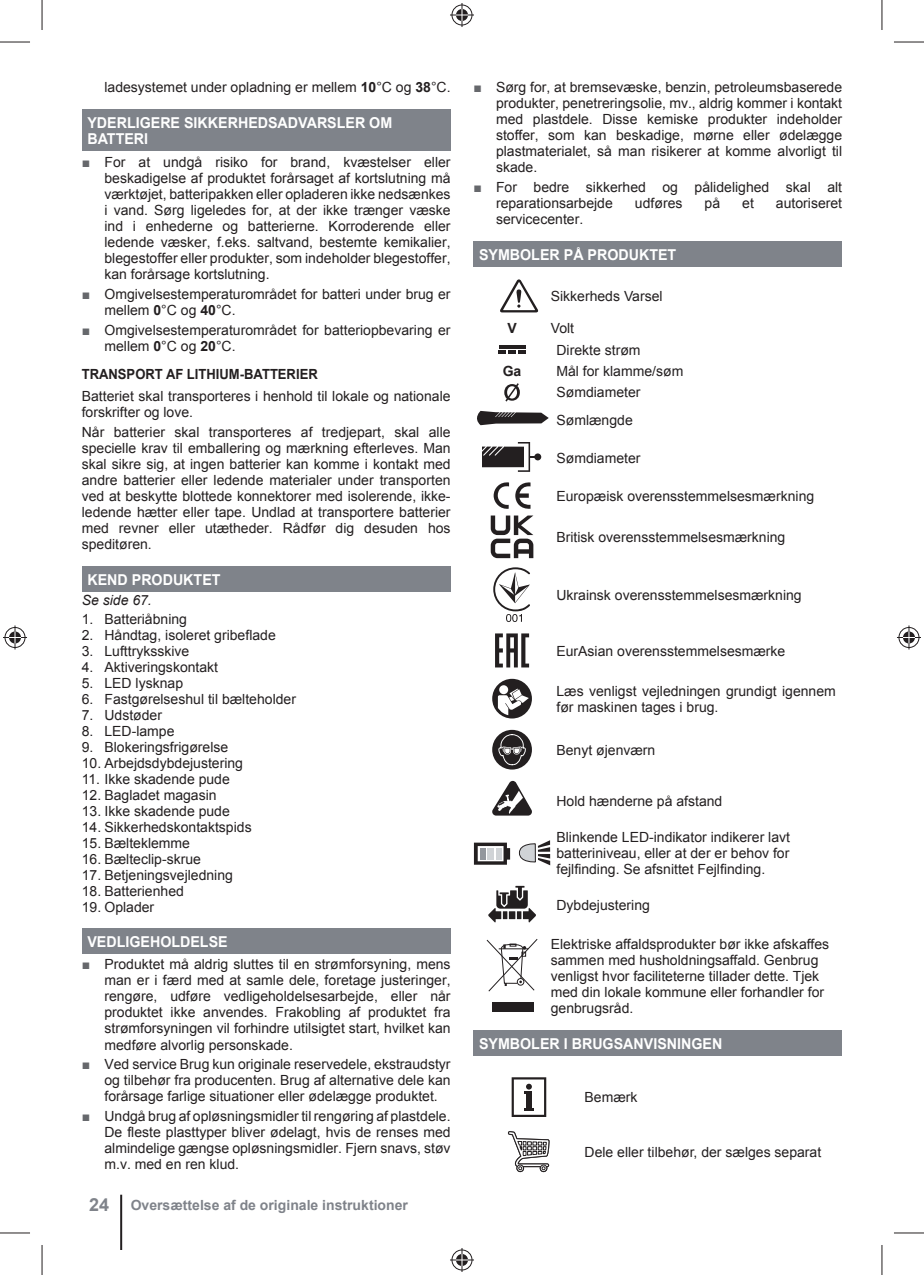
<style>
.page{position:relative;width:924px;height:1275px;background:#fff}
.page>*{position:absolute;margin:0;border:0;box-sizing:border-box;transform-origin:0 0}
.t1{font:700 15px/16px "Arial";color:#fff;scale:.95 1}
.t2{font:14px/16px "Arial";color:#231f20}
.t3{font:700 14px "Arial";color:#7f838a}
.t4{font:700 14px "Arial";color:#231f20;scale:.93 1}
.t5{font:italic 14px "Arial";color:#231f20}
.t6{font:700 14px "Arial";color:#231f20}
.s1{font-weight:700}
.s2{color:#66686c}
.s3{font-size:18px}
</style>
<div class="page">
<div style="left:82px;top:109px;width:368px;height:42px;background:#7f838a"></div>
<div style="left:82px;top:566px;width:368px;height:26px;background:#7f838a"></div>
<div style="left:82px;top:928px;width:368px;height:25px;background:#7f838a"></div>
<div style="left:473px;top:241px;width:368px;height:26px;background:#7f838a"></div>
<div style="left:473px;top:1030px;width:368px;height:25px;background:#7f838a"></div>
<svg style="left:500px;top:279px;width:38px;height:33px"></svg>
<hr style="left:498px;top:345px;width:27px;height:3px;background:#231f20">
<svg style="left:498px;top:351px;width:27px;height:3px"></svg>
<svg style="left:504px;top:383px;width:15px;height:18px"></svg>
<svg style="left:477px;top:411px;width:71px;height:14px"></svg>
<svg style="left:482px;top:442px;width:55px;height:30px"></svg>
<div style="left:534px;top:453px;width:7px;height:7px;background:#231f20;border-radius:50%"></div>
<svg style="left:493px;top:482px;width:37px;height:27px"></svg>
<svg style="left:490px;top:515px;width:43px;height:43px"></svg>
<svg style="left:493px;top:567px;width:37px;height:55px"></svg>
<svg style="left:495px;top:633px;width:34px;height:34px"></svg>
<svg style="left:492px;top:679px;width:39px;height:39px"></svg>
<div style="left:492px;top:730px;width:39px;height:39px;background:#231f20;border-radius:50%"></div>
<svg style="left:498px;top:734px;width:27px;height:31px"></svg>
<svg style="left:492px;top:781px;width:39px;height:34px"></svg>
<svg style="left:518px;top:840px;width:32px;height:25px"></svg>
<svg style="left:473px;top:842px;width:37px;height:22px"></svg>
<div style="left:479px;top:848px;width:6px;height:11px;background:#93979d"></div>
<div style="left:487px;top:848px;width:6px;height:11px;background:#d0d3d6"></div>
<div style="left:495px;top:848px;width:6px;height:11px;background:#d0d3d6"></div>
<svg style="left:488px;top:886px;width:47px;height:36px"></svg>
<svg style="left:486px;top:939px;width:52px;height:53px"></svg>
<div style="left:491px;top:1001px;width:42px;height:10px;background:#231f20"></div>
<svg style="left:511px;top:1077px;width:35px;height:40px"></svg>
<svg style="left:508px;top:1131px;width:42px;height:42px"></svg>
<hr style="left:120px;top:1194px;width:2px;height:56px;background:#231f20">
<hr style="left:0;top:42px;width:30px;height:1px;background:#231f20">
<hr style="left:893px;top:42px;width:30px;height:1px;background:#231f20">
<hr style="left:0;top:1232px;width:30px;height:1px;background:#231f20">
<hr style="left:893px;top:1232px;width:30px;height:1px;background:#231f20">
<hr style="left:42px;top:0;width:1px;height:30px;background:#231f20">
<hr style="left:42px;top:1245px;width:1px;height:30px;background:#231f20">
<hr style="left:881px;top:0;width:1px;height:30px;background:#231f20">
<hr style="left:881px;top:1245px;width:1px;height:30px;background:#231f20">
<svg style="left:450px;top:3px;width:24px;height:24px"></svg>
<svg style="left:450px;top:1248px;width:24px;height:24px"></svg>
<svg style="left:3px;top:625px;width:24px;height:24px"></svg>
<svg style="left:897px;top:625px;width:23px;height:24px"></svg>
<p class="t2" style="left:104px;top:79px;width:347px">ladesystemet under opladning er mellem <span class="s1">10</span>°C og <span class="s1">38</span>°C.</p>
<p class="t1" style="left:87px;top:115px;width:322px">YDERLIGERE SIKKERHEDSADVARSLER OM<br>BATTERI</p>
<p class="t2" style="left:104px;top:154px;width:347px;text-align:justify;text-indent:-23px"><span class="s2">■</span> For at undgå risiko for brand, kvæstelser eller beskadigelse af produktet forårsaget af kortslutning må værktøjet, batteripakken eller opladeren ikke nedsænkes i vand. Sørg ligeledes for, at der ikke trænger væske ind i enhederne og batterierne. Korroderende eller ledende væsker, f.eks. saltvand, bestemte kemikalier, blegestoffer eller produkter, som indeholder blegestoffer, kan forårsage kortslutning.</p>
<p class="t2" style="left:104px;top:286px;width:347px;text-indent:-23px"><span class="s2">■</span> Omgivelsestemperaturområdet for batteri under brug er mellem <span class="s1">0</span>°C og <span class="s1">40</span>°C.</p>
<p class="t2" style="left:104px;top:322px;width:347px;text-indent:-23px"><span class="s2">■</span> Omgivelsestemperaturområdet for batteriopbevaring er mellem <span class="s1">0</span>°C og <span class="s1">20</span>°C.</p>
<p class="t4" style="left:82px;top:366px;width:255px">TRANSPORT AF LITHIUM-BATTERIER</p>
<p class="t2" style="left:82px;top:388px;width:370px">Batteriet skal transporteres i henhold til lokale og nationale forskrifter og love.</p>
<p class="t2" style="left:82px;top:424px;width:370px;text-align:justify">Når batterier skal transporteres af tredjepart, skal alle specielle krav til emballering og mærkning efterleves. Man skal sikre sig, at ingen batterier kan komme i kontakt med andre batterier eller ledende materialer under transporten ved at beskytte blottede konnektorer med isolerende, ikke&shy;ledende hætter eller tape. Undlad at transportere batterier med revner eller utætheder. Rådfør dig desuden hos speditøren.</p>
<p class="t1" style="left:87px;top:572px;width:141px">KEND PRODUKTET</p>
<p class="t5" style="left:82px;top:592px;width:72px">Se side 67.</p>
<p class="t2" style="left:82px;top:611px;width:107px">1. Batteriåbning</p>
<p class="t2" style="left:82px;top:627px;width:195px">2. Håndtag, isoleret gribeflade</p>
<p class="t2" style="left:82px;top:643px;width:109px">3. Lufttryksskive</p>
<p class="t2" style="left:82px;top:659px;width:138px">4. Aktiveringskontakt</p>
<p class="t2" style="left:82px;top:675px;width:103px">5. LED lysknap</p>
<p class="t2" style="left:82px;top:691px;width:216px">6. Fastgørelseshul til bælteholder</p>
<p class="t2" style="left:82px;top:707px;width:82px">7. Udstøder</p>
<p class="t2" style="left:82px;top:723px;width:94px">8. LED-lampe</p>
<p class="t2" style="left:82px;top:739px;width:148px">9. Blokeringsfrigørelse</p>
<p class="t2" style="left:82px;top:755px;width:163px">10. Arbejdsdybdejustering</p>
<p class="t2" style="left:82px;top:771px;width:149px">11. Ikke skadende pude</p>
<p class="t2" style="left:82px;top:787px;width:136px">12. Bagladet magasin</p>
<p class="t2" style="left:82px;top:803px;width:149px">13. Ikke skadende pude</p>
<p class="t2" style="left:82px;top:819px;width:171px">14. Sikkerhedskontaktspids</p>
<p class="t2" style="left:82px;top:835px;width:110px">15. Bælteklemme</p>
<p class="t2" style="left:82px;top:851px;width:121px">16. Bælteclip-skrue</p>
<p class="t2" style="left:82px;top:867px;width:153px">17. Betjeningsvejledning</p>
<p class="t2" style="left:82px;top:883px;width:104px">18. Batterienhed</p>
<p class="t2" style="left:82px;top:899px;width:74px">19. Oplader</p>
<p class="t1" style="left:87px;top:934px;width:149px">VEDLIGEHOLDELSE</p>
<p class="t2" style="left:104px;top:956px;width:347px;text-align:justify;text-indent:-23px"><span class="s2">■</span> Produktet må aldrig sluttes til en strømforsyning, mens man er i færd med at samle dele, foretage justeringer, rengøre, udføre vedligeholdelsesarbejde, eller når produktet ikke anvendes. Frakobling af produktet fra strømforsyningen vil forhindre utilsigtet start, hvilket kan medføre alvorlig personskade.</p>
<p class="t2" style="left:104px;top:1056px;width:347px;text-align:justify;text-indent:-23px"><span class="s2">■</span> Ved service Brug kun originale reservedele, ekstraudstyr og tilbehør fra producenten. Brug af alternative dele kan forårsage farlige situationer eller ødelægge produktet.</p>
<p class="t2" style="left:104px;top:1108px;width:347px;text-align:justify;text-indent:-23px"><span class="s2">■</span> Undgå brug af opløsningsmidler til rengøring af plastdele.<br>De fleste plasttyper bliver ødelagt, hvis de renses med almindelige gængse opløsningsmidler. Fjern snavs, støv m.v. med en ren klud.</p>
<p class="t3" style="left:89px;top:1197px;width:320px"><span class="s3">24</span> Oversættelse af de originale instruktioner</p>
<p class="t2" style="left:496px;top:79px;width:347px;text-align:justify;text-indent:-23px"><span class="s2">■</span> Sørg for, at bremsevæske, benzin, petroleumsbaserede produkter, penetreringsolie, mv., aldrig kommer i kontakt med plastdele. Disse kemiske produkter indeholder stoffer, som kan beskadige, mørne eller ødelægge plastmaterialet, så man risikerer at komme alvorligt til skade.</p>
<p class="t2" style="left:496px;top:179px;width:347px;text-indent:-23px"><span class="s2">■</span> For bedre sikkerhed og pålidelighed skal alt reparationsarbejde</p>
<p class="t2" style="left:634px;top:195px;width:49px">udføres</p>
<p class="t2" style="left:704px;top:195px;width:17px">på</p>
<p class="t2" style="left:741px;top:195px;width:13px">et</p>
<p class="t2" style="left:775px;top:195px;width:68px">autoriseret</p>
<p class="t2" style="left:496px;top:211px;width:89px">servicecenter.</p>
<p class="t1" style="left:479px;top:247px;width:209px">SYMBOLER PÅ PRODUKTET</p>
<p class="t2" style="left:550px;top:288px;width:113px">Sikkerheds Varsel</p>
<p class="t6" style="left:507px;top:320px;width:11px">V</p>
<p class="t2" style="left:556px;top:317px;width:85px;line-height:21.8px;text-indent:-6px">Volt<br>Direkte strøm</p>
<p class="t6" style="left:502px;top:363px;width:20px">Ga</p>
<p class="t2" style="left:556px;top:360px;width:128px;line-height:21.8px">Mål for klamme/søm<br>Sømdiameter</p>
<p class="t2" style="left:556px;top:412px;width:78px">Sømlængde</p>
<p class="t2" style="left:556px;top:450px;width:86px">Sømdiameter</p>
<p class="t2" style="left:556px;top:488px;width:259px">Europæisk overensstemmelsesmærkning</p>
<p class="t2" style="left:556px;top:529px;width:230px">Britisk overensstemmelsesmærkning</p>
<p class="t2" style="left:556px;top:587px;width:247px">Ukrainsk overensstemmelsesmærkning</p>
<p class="t2" style="left:556px;top:642px;width:230px">EurAsian overensstemmelsesmærke</p>
<p class="t2" style="left:556px;top:683px;width:281px">Læs venligst vejledningen grundigt igennem før maskinen tages i brug.</p>
<p class="t2" style="left:556px;top:742px;width:100px">Benyt øjenværn</p>
<p class="t2" style="left:556px;top:793px;width:167px">Hold hænderne på afstand</p>
<p class="t2" style="left:556px;top:829px;width:235px;text-align:justify">Blinkende LED-indikator indikerer lavt batteriniveau, eller at der er behov for fejlfinding. Se afsnittet Fejlfinding.</p>
<p class="t2" style="left:556px;top:897px;width:95px">Dybdejustering</p>
<p class="t2" style="left:550px;top:936px;width:280px">Elektriske affaldsprodukter bør ikke afskaffes sammen med husholdningsaffald. Genbrug venligst hvor faciliteterne tillader dette. Tjek med din lokale kommune eller forhandler for genbrugsråd.</p>
<p class="t1" style="left:479px;top:1035px;width:257px">SYMBOLER I BRUGSANVISNINGEN</p>
<p class="t2" style="left:584px;top:1089px;width:54px">Bemærk</p>
<p class="t2" style="left:584px;top:1143px;width:238px">Dele eller tilbehør, der sælges separat</p>
</div>
